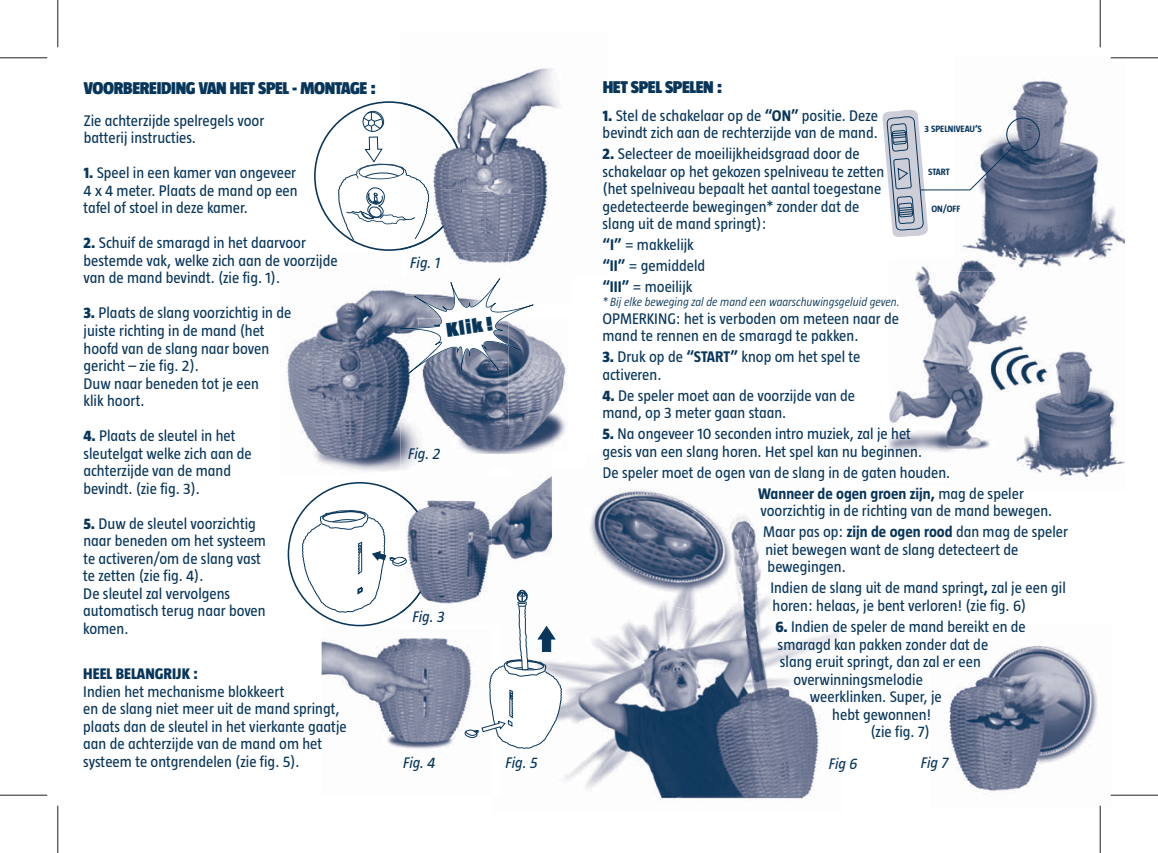
<style>
.page{position:relative;width:1158px;height:853px;background:#fff}
.page>*{position:absolute;margin:0;border:0;box-sizing:border-box;transform-origin:0 0}
.t1{font:900 20.47px "Taz";color:#08365b}
.t2{font:900 17.5px "Taz";letter-spacing:-.02em;color:#08365b}
.t3{font:15.75px/17.5px "Taz";color:#08365b}
.t4{font:italic 15.75px "Taz";color:#08365b}
.t5{font:800 15.75px "Taz";color:#08365b}
.t6{font:700 15.75px "Taz";color:#08365b}
.t7{font:italic 300 12.25px "Taz";color:#08365b}
.t8{font:700 9.45px "Taz";color:#08365b}
.s1{font-weight:800}
.s2{font-weight:700}
</style>
<div class="page">
<img style="left:562px;top:550px;width:277px;height:251px">
<img style="left:949px;top:645px;width:163px;height:151px">
<img style="left:287px;top:285px;width:128px;height:187px">
<img style="left:508px;top:336px;width:59px;height:109px">
<img style="left:422px;top:374px;width:86px;height:52px">
<svg style="left:399px;top:278px;width:134px;height:96px"></svg>
<img style="left:461px;top:68px;width:99px;height:119px">
<img style="left:453px;top:187px;width:95px;height:80px">
<svg style="left:314px;top:101px;width:149px;height:150px"></svg>
<img style="left:408px;top:190px;width:54px;height:58px">
<img style="left:453px;top:252px;width:55px;height:15px">
<img style="left:321px;top:626px;width:143px;height:124px">
<img style="left:432px;top:453px;width:93px;height:153px">
<img style="left:492px;top:469px;width:60px;height:120px">
<img style="left:400px;top:426px;width:108px;height:48px">
<img style="left:492px;top:469px;width:16px;height:5px">
<img style="left:418px;top:426px;width:134px;height:27px">
<img style="left:400px;top:626px;width:64px;height:2px">
<svg style="left:287px;top:482px;width:145px;height:144px"></svg>
<svg style="left:464px;top:589px;width:98px;height:160px"></svg>
<img style="left:561px;top:488px;width:197px;height:130px">
<img style="left:962px;top:81px;width:162px;height:177px">
<div style="left:1006px;top:117px;width:33px;height:34px;border:1px solid #08365b;border-radius:50%"></div>
<svg style="left:882px;top:106px;width:132px;height:131px"></svg>
<img style="left:888px;top:258px;width:236px;height:222px">
<svg style="left:888px;top:297px;width:11px;height:27px"></svg>
<img style="left:888px;top:427px;width:22px;height:15px">
<img style="left:888px;top:445px;width:32px;height:14px">
<img style="left:888px;top:466px;width:60px;height:14px">
<hr style="left:1110px;top:793px;width:47px;height:2px;background:#fff">
<hr style="left:0;top:57px;width:47px;height:1px;background:#231f20">
<hr style="left:1110px;top:57px;width:47px;height:1px;background:#231f20">
<hr style="left:0;top:794px;width:47px;height:1px;background:#231f20">
<hr style="left:1110px;top:794px;width:47px;height:1px;background:#231f20">
<hr style="left:57px;top:0;width:1px;height:47px;background:#231f20">
<hr style="left:57px;top:805px;width:1px;height:47px;background:#231f20">
<hr style="left:1099px;top:0;width:1px;height:47px;background:#231f20">
<hr style="left:1099px;top:805px;width:1px;height:47px;background:#231f20">
<p class="t2" style="left:84px;top:78px;width:293px">VOORBEREIDING VAN HET SPEL - MONTAGE :</p>
<p class="t3" style="left:84px;top:113px;width:182px">Zie achterzijde spelregels voor batterij instructies.</p>
<p class="t3" style="left:84px;top:165px;width:215px;text-align:justify"><span class="s1">1.</span> Speel in een kamer van ongeveer 4 x 4 meter. Plaats de mand op een tafel of stoel in deze kamer.</p>
<p class="t3" style="left:84px;top:235px;width:255px"><span class="s1">2.</span> Schuif de smaragd in het daarvoor bestemde vak, welke zich aan de voorzijde van de mand bevindt. (zie fig. 1).</p>
<p class="t3" style="left:83px;top:305px;width:209px"><span class="s1">3.</span> Plaats de slang voorzichtig in de juiste richting in de mand (het hoofd van de slang naar boven gericht – zie fig. 2).<br>Duw naar beneden tot je een<br>klik hoort.</p>
<p class="t3" style="left:83px;top:428px;width:170px"><span class="s1">4.</span> Plaats de sleutel in het sleutelgat welke zich aan de achterzijde van de mand bevindt. (zie fig. 3).</p>
<p class="t3" style="left:83px;top:515px;width:184px"><span class="s1">5.</span> Duw de sleutel voorzichtig naar beneden om het systeem te activeren/om de slang vast te zetten (zie fig. 4).<br>De sleutel zal vervolgens automatisch terug naar boven komen.</p>
<p class="t5" style="left:83px;top:668px;width:116px">HEEL BELANGRIJK :</p>
<p class="t3" style="left:83px;top:683px;width:265px">Indien het mechanisme blokkeert<br>en de slang niet meer uit de mand springt, plaats dan de sleutel in het vierkante gaatje aan de achterzijde van de mand om het systeem te ontgrendelen (zie fig. 5).</p>
<p class="t4" style="left:410px;top:256px;width:31px">Fig. 1</p>
<p class="t1" style="left:445px;top:319px;width:48px;rotate:-8deg">Klik !</p>
<p class="t4" style="left:408px;top:447px;width:34px">Fig. 2</p>
<p class="t4" style="left:412px;top:610px;width:34px">Fig. 3</p>
<p class="t4" style="left:403px;top:756px;width:34px">Fig. 4</p>
<p class="t4" style="left:505px;top:755px;width:34px">Fig. 5</p>
<p class="t2" style="left:602px;top:76px;width:121px">HET SPEL SPELEN :</p>
<p class="t3" style="left:602px;top:107px;width:277px"><span class="s1">1.</span> Stel de schakelaar op de <span class="s2">“ON”</span> positie. Deze bevindt zich aan de rechterzijde van de mand.</p>
<p class="t3" style="left:602px;top:146px;width:283px"><span class="s1">2.</span> Selecteer de moeilijkheidsgraad door de schakelaar op het gekozen spelniveau te zetten (het spelniveau bepaalt het aantal toegestane gedetecteerde bewegingen* zonder dat de slang uit de mand springt):</p>
<p class="t3" style="left:602px;top:235px;width:104px;line-height:21px"><span class="s2">“I”</span> = makkelijk <span class="s2">“II”</span> = gemiddeld <span class="s2">“III”</span> = moeilijk</p>
<p class="t7" style="left:602px;top:297px;width:299px">* Bij elke beweging zal de mand een waarschuwingsgeluid geven.</p>
<p class="t3" style="left:602px;top:310px;width:298px">OPMERKING: het is verboden om meteen naar de mand te rennen en de smaragd te pakken.</p>
<p class="t3" style="left:602px;top:349px;width:259px"><span class="s1">3.</span> Druk op de <span class="s2">“START”</span> knop om het spel te activeren.</p>
<p class="t3" style="left:602px;top:387px;width:254px"><span class="s1">4.</span> De speler moet aan de voorzijde van de mand, op 3 meter gaan staan.</p>
<p class="t3" style="left:602px;top:426px;width:321px"><span class="s1">5.</span> Na ongeveer 10 seconden intro muziek, zal je het gesis van een slang horen. Het spel kan nu beginnen.</p>
<p class="t3" style="left:758px;top:463px;width:267px;line-height:21px;text-indent:-156px">De spe er moet de ogen van de slang in de gaten houden.<br><span class="s2">Wanneer de ogen groen z n,</span> mag e spe er</p>
<p class="t3" style="left:760px;top:501px;width:309px;line-height:21px">voorzichtig in de richting van de mand bewegen.<br>Maar pas op: <span class="s2">zijn de ogen rood</span> dan mag de speler</p>
<p class="t3" style="left:765px;top:541px;width:254px">niet bewegen want de slang detecteert de bewegingen.</p>
<p class="t3" style="left:770px;top:580px;width:297px">Indien de slang uit de mand springt<span class="s2">,</span> zal je een gil horen: helaas, je bent verloren! (zie fig. 6)</p>
<p class="t3" style="left:775px;top:618px;width:252px"><span class="s1">6.</span> Indien de speler de mand bereikt en de</p>
<p class="t3" style="left:777px;top:636px;width:212px">smaragd kan pakken zonder dat de</p>
<p class="t3" style="left:779px;top:653px;width:202px">slang eruit springt, dan zal er een</p>
<p class="t3" style="left:793px;top:671px;width:131px">overwinningsmelodie</p>
<p class="t3" style="left:809px;top:688px;width:133px">weerklinken. Super, je</p>
<p class="t3" style="left:832px;top:706px;width:100px">hebt gewonnen!</p>
<p class="t3" style="left:870px;top:723px;width:61px">(zie fig. 7)</p>
<p class="t4" style="left:828px;top:757px;width:30px">Fig 6</p>
<p class="t4" style="left:920px;top:756px;width:29px">Fig 7</p>
<p class="t8" style="left:924px;top:126px;width:59px">3 SPELNIVEAU’S</p>
<p class="t8" style="left:928px;top:168px;width:23px">START</p>
<p class="t8" style="left:931px;top:205px;width:30px">ON/OFF</p>
<p class="t3" style="left:642px;top:464px;width:5px">l</p>
<p class="t6" style="left:915px;top:487px;width:9px">ij</p>
<p class="t3" style="left:969px;top:485px;width:9px">d</p>
<p class="t3" style="left:1008px;top:485px;width:5px">l</p>
</div>
